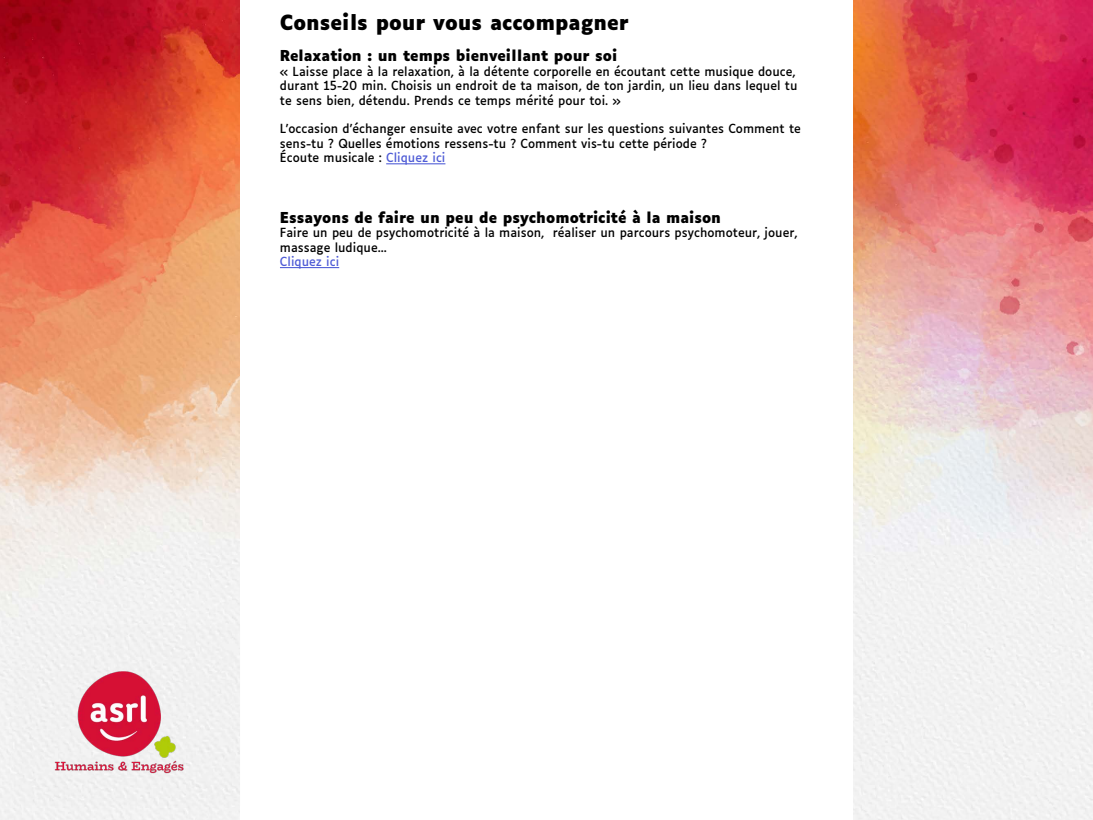
<style>
.page{position:relative;width:1093px;height:820px;background:#fff}
.page>*{position:absolute;margin:0;border:0;box-sizing:border-box;transform-origin:0 0}
.t1{font:700 20px "Luciole";color:#000}
.t2{font:700 14.4px "Luciole";color:#000}
.t3{font:12px/14.4px "Luciole";color:#000}
.t4{font:12px "Luciole";color:#4f5cd6}
.s1{color:#4f5cd6}
</style>
<div class="page">
<img style="left:0;top:0;width:1093px;height:819px">
<div style="left:240px;top:0;width:613px;height:819px;background:#fff"></div>
<img style="left:14px;top:625px;width:226px;height:180px">
<hr style="left:386px;top:163px;width:59px;height:1px;background:#4f5cd6">
<hr style="left:280px;top:267px;width:59px;height:1px;background:#4f5cd6">
<h1 class="t1" style="left:280px;top:12px;width:350px">Conseils pour vous accompagner</h1>
<p class="t2" style="left:280px;top:48px;width:339px">Relaxation : un temps bienveillant pour soi</p>
<p class="t3" style="left:280px;top:63px;width:519px">« Laisse place à la relaxation, à la détente corporelle en écoutant cette musique douce, durant 15-20 min. Choisis un endroit de ta maison, de ton jardin, un lieu dans lequel tu te sens bien, détendu. Prends ce temps mérité pour toi. »</p>
<p class="t3" style="left:280px;top:121px;width:522px">L’occasion d’échanger ensuite avec votre enfant sur les questions suivantes Comment te sens-tu ? Quelles émotions ressens-tu ? Comment vis-tu cette période ?<br>Écoute musicale : <span class="s1">Cliquez ici</span></p>
<p class="t2" style="left:280px;top:209px;width:443px">Essayons de faire un peu de psychomotricité à la maison</p>
<p class="t3" style="left:280px;top:224px;width:519px">Faire un peu de psychomotricité à la maison, réaliser un parcours psychomoteur, jouer, massage ludique...</p>
<p class="t4" style="left:280px;top:250px;width:61px">Cliquez ici</p>
</div>
